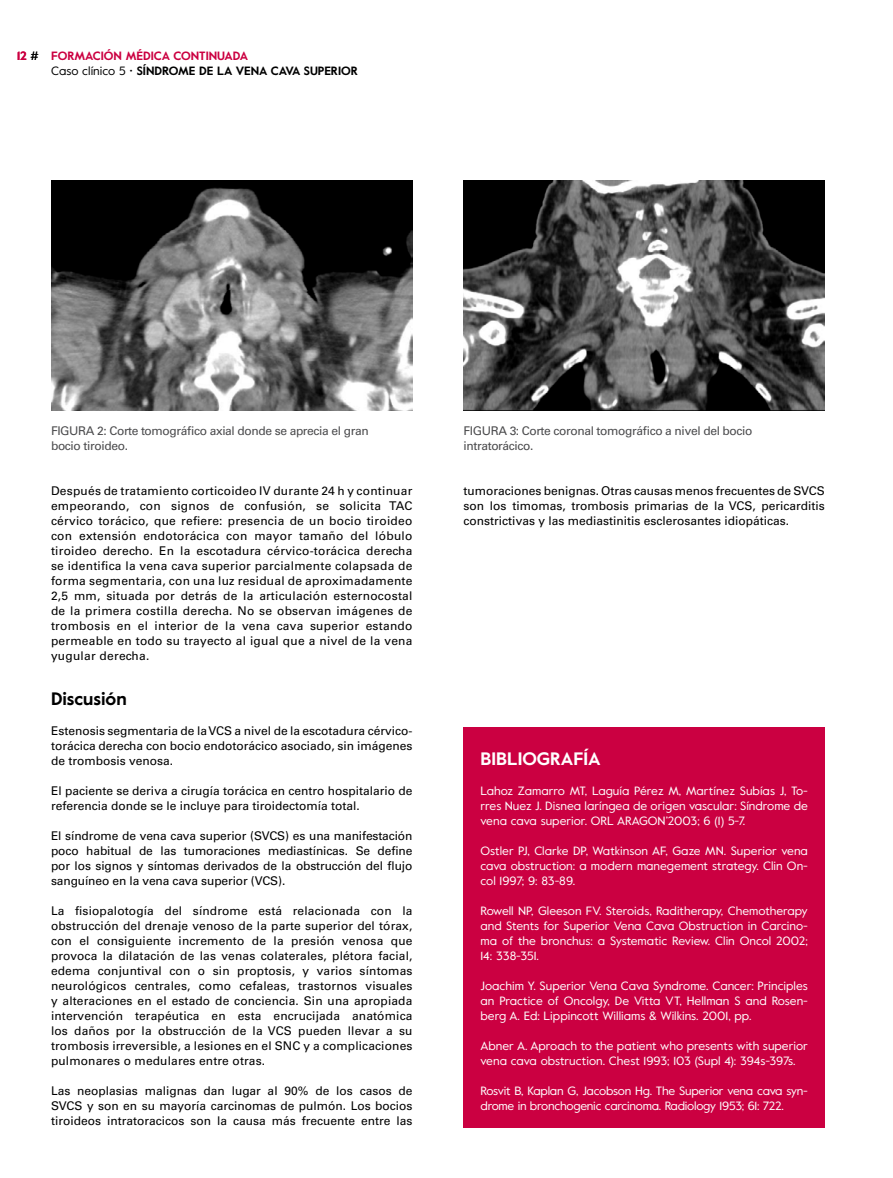
<style>
.page{position:relative;width:893px;height:1178px;background:#fff}
.page>*{position:absolute;margin:0;border:0;box-sizing:border-box;transform-origin:0 0}
.t1{font:700 18px "Value";color:#fff}
.t2{font:700 18px "Value";color:#000}
.t3{font:12px/15px "Univers LT Std";color:#000;text-align:justify}
.t4{font:12px/15px "Value";color:#fff;text-align:justify}
.t5{font:12px/15px "Univers LT Std";letter-spacing:-.03em;color:#4b4b4d}
.t6{font:12px/15px "Value";letter-spacing:-.02em;color:#fff}
.t7{font:700 12px/15px "Value";color:#000}
.s1{color:#cb0041}
.s2{font-weight:400}
</style>
<div class="page">
<div style="left:463px;top:727px;width:362px;height:401px;background:#cb0041"></div>
<img style="left:51px;top:181px;width:361px;height:230px">
<img style="left:463px;top:181px;width:362px;height:230px">
<p class="t7" style="left:51px;top:48px;width:308px;text-indent:-34px"><span class="s1">12</span> <span class="s2">#</span> <span class="s1">FORMACIÓN MÉDICA CONTINUADA<br></span><span class="s2">Caso clínico 5 •</span> SÍNDROME DE LA VENA CAVA SUPERIOR</p>
<p class="t5" style="left:51px;top:423px;width:319px">FIGURA 2: Corte tomográfico axial donde se aprecia el gran bocio tiroideo.</p>
<p class="t5" style="left:463px;top:423px;width:290px">FIGURA 3: Corte coronal tomográfico a nivel del bocio intratorácico.</p>
<p class="t3" style="left:51px;top:483px;width:363px">Después de tratamiento corticoideo IV durante 24 h y continuar empeorando, con signos de confusión, se solicita TAC cérvico torácico, que refiere: presencia de un bocio tiroideo con extensión endotorácica con mayor tamaño del lóbulo tiroideo derecho. En la escotadura cérvico-torácica derecha se identifica la vena cava superior parcialmente colapsada de forma segmentaria, con una luz residual de aproximadamente 2,5 mm, situada por detrás de la articulación esternocostal de la primera costilla derecha. No se observan imágenes de trombosis en el interior de la vena cava superior estando permeable en todo su trayecto al igual que a nivel de la vena yugular derecha.</p>
<h1 class="t2" style="left:51px;top:686px;width:77px">Discusión</h1>
<p class="t3" style="left:51px;top:723px;width:363px">Estenosis segmentaria de la VCS a nivel de la escotadura cérvico&shy;torácica derecha con bocio endotorácico asociado, sin imágenes de trombosis venosa.</p>
<p class="t3" style="left:51px;top:783px;width:363px">El paciente se deriva a cirugía torácica en centro hospitalario de referencia donde se le incluye para tiroidectomía total.</p>
<p class="t3" style="left:51px;top:828px;width:363px">El síndrome de vena cava superior (SVCS) es una manifestación poco habitual de las tumoraciones mediastínicas. Se define por los signos y síntomas derivados de la obstrucción del flujo sanguíneo en la vena cava superior (VCS).</p>
<p class="t3" style="left:51px;top:903px;width:363px">La fisiopalotogía del síndrome está relacionada con la obstrucción del drenaje venoso de la parte superior del tórax, con el consiguiente incremento de la presión venosa que provoca la dilatación de las venas colaterales, plétora facial, edema conjuntival con o sin proptosis, y varios síntomas neurológicos centrales, como cefaleas, trastornos visuales y alteraciones en el estado de conciencia. Sin una apropiada intervención terapéutica en esta encrucijada anatómica los daños por la obstrucción de la VCS pueden llevar a su trombosis irreversible, a lesiones en el SNC y a complicaciones pulmonares o medulares entre otras.</p>
<p class="t3" style="left:51px;top:1083px;width:363px">Las neoplasias malignas dan lugar al 90% de los casos de SVCS y son en su mayoría carcinomas de pulmón. Los bocios tiroideos intratoracicos son la causa más frecuente entre las</p>
<p class="t3" style="left:463px;top:483px;width:363px">tumoraciones benignas. Otras causas menos frecuentes de SVCS son los timomas, trombosis primarias de la VCS, pericarditis constrictivas y las mediastinitis esclerosantes idiopáticas.</p>
<h1 class="t1" style="left:480px;top:746px;width:122px">BIBLIOGRAFÍA</h1>
<p class="t4" style="left:480px;top:783px;width:329px">Lahoz Zamarro MT, Laguía Pérez M, Martínez Subías J, To&shy;rres Nuez J. Disnea laríngea de origen vascular: Síndrome de vena cava superior. ORL ARAGON’2003; 6 (1) 5-7.</p>
<p class="t4" style="left:480px;top:843px;width:329px">Ostler PJ, Clarke DP, Watkinson AF, Gaze MN. Superior vena cava obstruction: a modern manegement strategy. Clin On&shy;col 1997; 9: 83-89.</p>
<p class="t4" style="left:480px;top:903px;width:329px">Rowell NP, Gleeson FV. Steroids, Raditherapy, Chemotherapy and Stents for Superior Vena Cava Obstruction in Carcino&shy;ma of the bronchus: a Systematic Review. Clin Oncol 2002; 14: 338-351.</p>
<p class="t4" style="left:480px;top:978px;width:329px">Joachim Y. Superior Vena Cava Syndrome. Cancer: Principles an Practice of Oncolgy, De Vitta VT, Hellman S and Rosen&shy;berg A. Ed: Lippincott Williams &amp; Wilkins. 2001, pp.</p>
<p class="t4" style="left:480px;top:1038px;width:329px">Abner A. Aproach to the patient who presents with superior vena cava obstruction. Chest 1993; 103 (Supl 4): 394s-397s.</p>
<p class="t6" style="left:480px;top:1083px;width:329px">Rosvit B, Kaplan G, Jacobson Hg. The Superior vena cava syn&shy;drome in bronchogenic carcinoma. Radiology 1953; 61: 722.</p>
</div>
